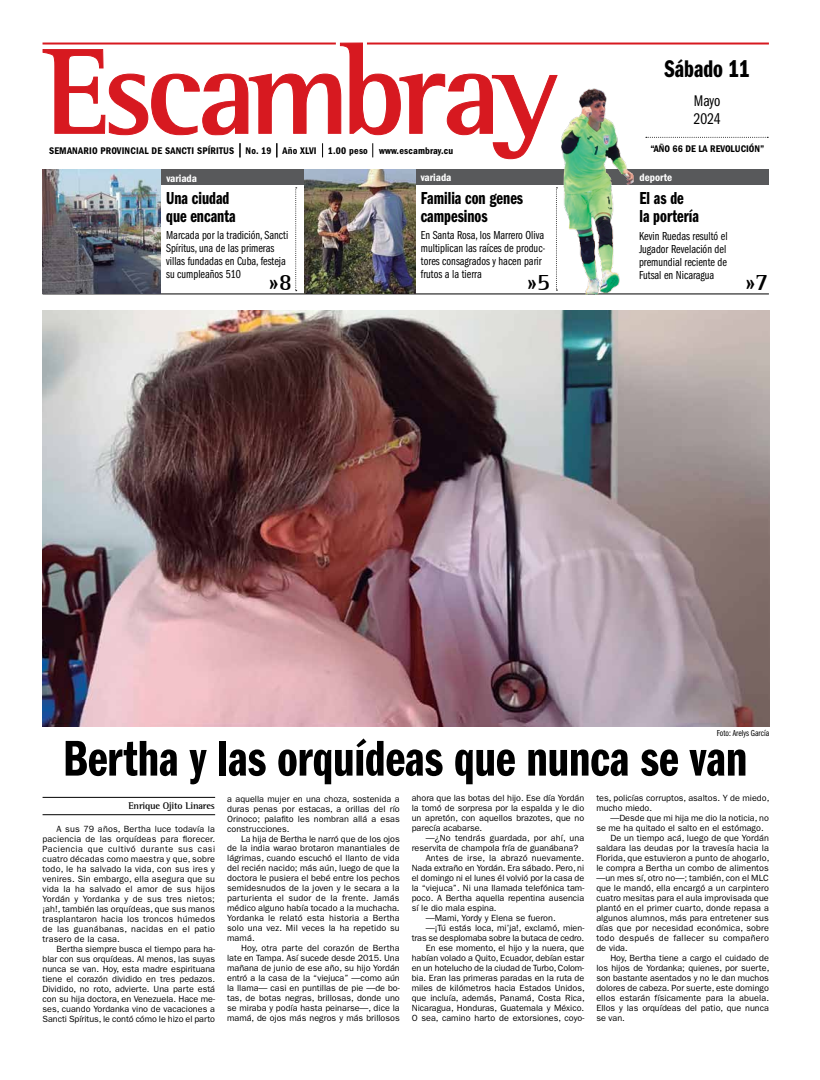
<style>
.page{position:relative;width:820px;height:1080px;background:#fff}
.page>*{position:absolute;margin:0;border:0;box-sizing:border-box;transform-origin:0 0}
.t1{font:52px "ITC Franklin Gothic Std Dm Cp";color:#000}
.t2{font:25px "ITC Franklin Gothic Std Dm Cp";color:#000}
.t3{font:700 24px "AT Rotis Semi Serif";color:#000}
.t4{font:18px/18px "ITC Franklin Gothic Std Dm Cp";color:#000}
.t5{font:16px/18px "ITC Franklin Gothic Std Bk Cp";color:#000}
.t6{font:12px/13px "ITC Franklin Gothic Std Bk Cp";color:#000}
.t7{font:11px "ITC Franklin Gothic Std Dm Cd";color:#fff}
.t8{font:10px "ITC Franklin Gothic Std Dm Cd";letter-spacing:.02em;color:#000}
.t9{font:700 10px "AT Rotis Semi Serif";letter-spacing:-.02em;color:#000}
.t10{font:9px/10px "ITC Franklin Gothic Std";color:#000;text-align:justify}
.t11{font:9px "ITC Franklin Gothic Std";letter-spacing:.03em;color:#000}
.t12{font:9px "ITC Franklin Gothic Std Bk Cp";color:#000}
</style>
<div class="page">
<hr style="left:43px;top:797px;width:172px;height:1px;background:#000">
<hr style="left:43px;top:814px;width:172px;height:1px;background:#000">
<div style="left:160px;top:169px;width:608px;height:16px;background:#58595b"></div>
<hr style="left:43px;top:293px;width:725px;height:1px;background:#000">
<svg style="left:295px;top:187px;width:2px;height:104px"></svg>
<svg style="left:556px;top:187px;width:1px;height:104px"></svg>
<svg style="left:42px;top:42px;width:516px;height:118px"></svg>
<hr style="left:367px;top:43px;width:401px;height:2px;background:#d71920">
<hr style="left:42px;top:43px;width:294px;height:2px;background:#d71920">
<svg style="left:645px;top:137px;width:122px;height:1px"></svg>
<img style="left:42px;top:169px;width:118px;height:124px">
<img style="left:557px;top:84px;width:83px;height:210px">
<img style="left:304px;top:169px;width:111px;height:124px">
<img style="left:43px;top:310px;width:725px;height:417px">
<p class="t8" style="left:49px;top:145px;width:261px">Semanario provincial de sancti spíritus No. 19 Año XLVI</p>
<p class="t8" style="left:327px;top:145px;width:127px">1.00 peso www.escambray.cu</p>
<h2 class="t2" style="left:664px;top:55px;width:86px">Sábado 11</h2>
<h3 class="t5" style="left:693px;top:92px;width:29px">Mayo<br>2024</h3>
<p class="t8" style="left:650px;top:143px;width:66px">“AÑO 66 DE LA REVOLUCI</p>
<p class="t8" style="left:748px;top:143px;width:17px">ÓN”</p>
<p class="t7" style="left:166px;top:172px;width:32px">variada</p>
<p class="t7" style="left:639px;top:171px;width:34px">deporte</p>
<h3 class="t4" style="left:639px;top:190px;width:61px">El as de<br>la portería</h3>
<p class="t7" style="left:421px;top:171px;width:32px">variada</p>
<h3 class="t4" style="left:166px;top:189px;width:71px">Una ciudad que encanta</h3>
<h3 class="t4" style="left:420px;top:189px;width:104px">Familia con genes campesinos</h3>
<h3 class="t6" style="left:166px;top:229px;width:124px">Marcada por la tradición, Sancti<br>Spíritus, una de las primeras villas fundadas en Cuba, festeja su cumpleaños 510</h3>
<h3 class="t6" style="left:638px;top:230px;width:90px;text-align:justify">Kevin Ruedas resultó el Jugador Revelación del premundial reciente de Futsal en Nicaragua</h3>
<h3 class="t6" style="left:421px;top:229px;width:126px">En Santa Rosa, los Marrero Oliva multiplican las raíces de produc&shy;tores consagrados y hacen parir frutos a la tierra</h3>
<h3 class="t3" style="left:268px;top:268px;width:25px">»8</h3>
<h3 class="t3" style="left:526px;top:268px;width:25px">»5</h3>
<h3 class="t3" style="left:744px;top:268px;width:25px">»7</h3>
<p class="t12" style="left:716px;top:728px;width:54px">Foto: Arelys García</p>
<h1 class="t1" style="left:63px;top:730px;width:685px">Bertha y las orquídeas que nunca se van</h1>
<p class="t9" style="left:128px;top:800px;width:88px">Enrique Ojito Linares</p>
<p class="t10" style="left:43px;top:824px;width:174px;text-indent:14px">A sus 79 años, Bertha luce todavía la paciencia de las orquídeas para florecer.<br>Paciencia que cultivó durante sus casi cuatro décadas como maestra y que, sobre todo, le ha salvado la vida, con sus ires y venires. Sin embargo, ella asegura que su vida la ha salvado el amor de sus hijos Yordán y Yordanka y de sus tres nietos; ¡ah!, también las orquídeas, que sus manos trasplantaron hacia los troncos húmedos de las guanábanas, nacidas en el patio trasero de la casa.</p>
<p class="t10" style="left:43px;top:944px;width:174px;text-indent:14px">Bertha siempre busca el tiempo para ha&shy;blar con sus orquídeas. Al menos, las suyas nunca se van. Hoy, esta madre espirituana tiene el corazón dividido en tres pedazos.<br>Dividido, no roto, advierte. Una parte está con su hija doctora, en Venezuela. Hace me&shy;ses, cuando Yordanka vino de vacaciones a Sancti Spíritus, le contó cómo le hizo el parto</p>
<p class="t10" style="left:227px;top:794px;width:174px">a aquella mujer en una choza, sostenida a duras penas por estacas, a orillas del río Orinoco; palafito les nombran allá a esas construcciones.</p>
<p class="t10" style="left:227px;top:834px;width:174px;text-indent:14px">La hija de Bertha le narró que de los ojos de la india warao brotaron manantiales de lágrimas, cuando escuchó el llanto de vida del recién nacido; más aún, luego de que la doctora le pusiera el bebé entre los pechos semidesnudos de la joven y le secara a la parturienta el sudor de la frente. Jamás médico alguno había tocado a la muchacha.<br>Yordanka le relató esta historia a Bertha solo una vez. Mil veces la ha repetido su mamá.</p>
<p class="t10" style="left:227px;top:944px;width:174px;text-indent:14px">Hoy, otra parte del corazón de Bertha late en Tampa. Así sucede desde 2015. Una mañana de junio de ese año, su hijo Yordán entró a la casa de la “viejuca” —como aún la llama— casi en puntillas de pie —de bo&shy;tas, de botas negras, brillosas, donde uno se miraba y podía hasta peinarse—, dice la mamá, de ojos más negros y más brillosos</p>
<p class="t10" style="left:411px;top:793px;width:174px">ahora que las botas del hijo. Ese día Yordán la tomó de sorpresa por la espalda y le dio un apretón, con aquellos brazotes, que no parecía acabarse.</p>
<p class="t10" style="left:425px;top:833px;width:160px">—¿No tendrás guardada, por ahí, una</p>
<p class="t10" style="left:411px;top:843px;width:168px">reservita de champola fría de guanábana?</p>
<p class="t10" style="left:425px;top:853px;width:160px">Antes de irse, la abrazó nuevamente.</p>
<p class="t10" style="left:411px;top:863px;width:174px">Nada extraño en Yordán. Era sábado. Pero, ni</p>
<p class="t10" style="left:411px;top:873px;width:174px">el domingo ni el lunes él volvió por la casa de</p>
<p class="t10" style="left:411px;top:883px;width:174px">la “viejuca”. Ni una llamada telefónica tam-</p>
<p class="t10" style="left:411px;top:893px;width:174px">poco. A Bertha aquella repentina ausencia</p>
<p class="t10" style="left:411px;top:903px;width:86px">sí le dio mala espina.</p>
<p class="t10" style="left:425px;top:913px;width:131px">—Mami, Yordy y Elena se fueron.</p>
<p class="t10" style="left:425px;top:923px;width:160px">—¡Tú estás loca, mi’ja!, exclamó, mien-</p>
<p class="t10" style="left:411px;top:933px;width:174px">tras se desplomaba sobre la butaca de cedro.</p>
<p class="t10" style="left:425px;top:943px;width:160px">En ese momento, el hijo y la nuera, que</p>
<p class="t10" style="left:411px;top:953px;width:174px">habían volado a Quito, Ecuador, debían estar</p>
<p class="t10" style="left:411px;top:963px;width:174px">en un hotelucho de la ciudad de Turbo, Colom-</p>
<p class="t10" style="left:411px;top:973px;width:174px">bia. Eran las primeras paradas en la ruta de</p>
<p class="t10" style="left:411px;top:983px;width:174px">miles de kilómetros hacia Estados Unidos,</p>
<p class="t10" style="left:411px;top:993px;width:174px">que incluía, además, Panamá, Costa Rica,</p>
<p class="t10" style="left:411px;top:1003px;width:174px">Nicaragua, Honduras, Guatemala y México.</p>
<p class="t10" style="left:411px;top:1013px;width:174px">O sea, camino harto de extorsiones, coyo-</p>
<p class="t10" style="left:596px;top:793px;width:174px">tes, policías corruptos, asaltos. Y de miedo, mucho miedo.</p>
<p class="t10" style="left:610px;top:813px;width:160px">—Desde que mi hija me dio la noticia, no</p>
<p class="t10" style="left:596px;top:823px;width:169px">se me ha quitado el salto en el estómago.</p>
<p class="t10" style="left:610px;top:833px;width:160px">De un tiempo acá, luego de que Yordán</p>
<p class="t10" style="left:596px;top:843px;width:174px">saldara las deudas por la travesía hacia la</p>
<p class="t10" style="left:596px;top:853px;width:174px">Florida, que estuvieron a punto de ahogarlo,</p>
<p class="t10" style="left:596px;top:863px;width:174px">le compra a Bertha un combo de alimentos</p>
<p class="t10" style="left:596px;top:873px;width:174px">—un mes sí, otro no—; también, con el MLC</p>
<p class="t10" style="left:596px;top:883px;width:174px">que le mandó, ella encargó a un carpintero</p>
<p class="t10" style="left:596px;top:893px;width:174px">cuatro mesitas para el aula improvisada que</p>
<p class="t10" style="left:596px;top:903px;width:174px">plantó en el primer cuarto, donde repasa a</p>
<p class="t10" style="left:596px;top:913px;width:174px">algunos alumnos, más para entretener sus</p>
<p class="t10" style="left:596px;top:923px;width:174px">días que por necesidad económica, sobre</p>
<p class="t11" style="left:596px;top:933px;width:174px">todo después de fallecer su compañero</p>
<p class="t10" style="left:596px;top:943px;width:33px">de vida.</p>
<p class="t10" style="left:610px;top:953px;width:160px">Hoy, Bertha tiene a cargo el cuidado de</p>
<p class="t10" style="left:596px;top:963px;width:174px">los hijos de Yordanka; quienes, por suerte,</p>
<p class="t10" style="left:596px;top:973px;width:174px">son bastante asentados y no le dan muchos</p>
<p class="t10" style="left:596px;top:983px;width:174px">dolores de cabeza. Por suerte, este domingo</p>
<p class="t10" style="left:596px;top:993px;width:174px">ellos estarán físicamente para la abuela.</p>
<p class="t10" style="left:596px;top:1003px;width:174px">Ellos y las orquídeas del patio, que nunca</p>
<p class="t10" style="left:596px;top:1013px;width:30px">se van.</p>
</div>
